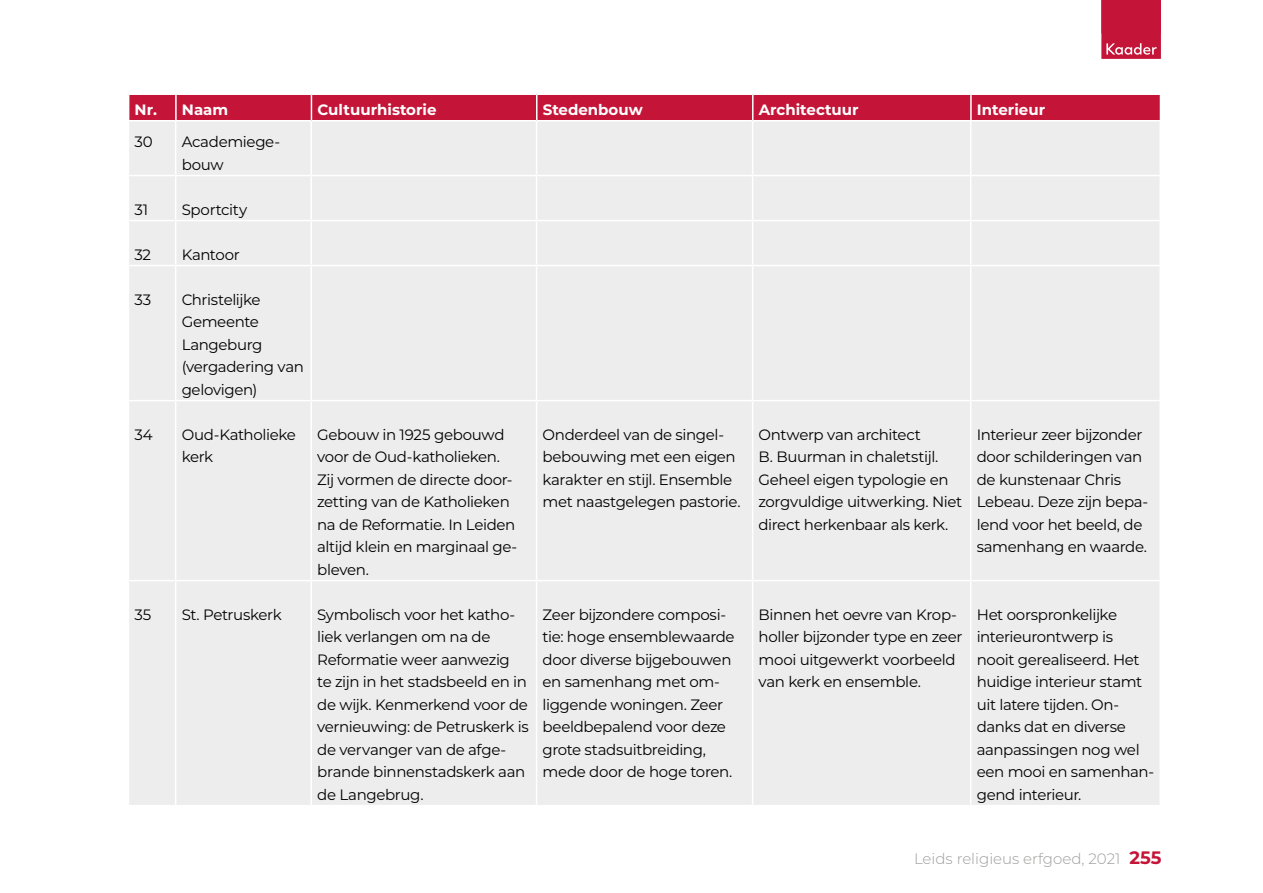
<style>
.page{position:relative;width:1263px;height:893px;background:#fff}
.page>*{position:absolute;margin:0;border:0;box-sizing:border-box;transform-origin:0 0}
.t1{font:15px/22.5px "Montserrat";letter-spacing:-.025em;color:#000}
.t2{font:700 15px "Montserrat";color:#fff}
.t3{font:300 15px "Montserrat";color:#9d9d9c}
.s1{font-weight:700;font-size:18px;color:#c41539}
</style>
<div class="page">
<div style="left:1101px;top:0;width:60px;height:59px;background:#c41539"></div>
<svg style="left:1106px;top:43px;width:50px;height:12px"></svg>
<div style="left:129px;top:122px;width:1030px;height:683px;background:#ededed"></div>
<hr style="left:175px;top:110px;width:1px;height:65px;background:#fff">
<hr style="left:310px;top:110px;width:2px;height:65px;background:#fff">
<hr style="left:536px;top:110px;width:1px;height:65px;background:#fff">
<hr style="left:752px;top:110px;width:1px;height:65px;background:#fff">
<hr style="left:970px;top:110px;width:1px;height:65px;background:#fff">
<hr style="left:128px;top:175px;width:48px;height:1px;background:#fff">
<hr style="left:176px;top:175px;width:135px;height:1px;background:#fff">
<hr style="left:175px;top:176px;width:1px;height:44px;background:#fff">
<hr style="left:311px;top:175px;width:225px;height:1px;background:#fff">
<hr style="left:310px;top:176px;width:2px;height:44px;background:#fff">
<hr style="left:536px;top:175px;width:216px;height:1px;background:#fff">
<hr style="left:536px;top:176px;width:1px;height:44px;background:#fff">
<hr style="left:752px;top:175px;width:219px;height:1px;background:#fff">
<hr style="left:752px;top:176px;width:1px;height:44px;background:#fff">
<hr style="left:971px;top:175px;width:190px;height:1px;background:#fff">
<hr style="left:970px;top:176px;width:1px;height:44px;background:#fff">
<hr style="left:128px;top:220px;width:48px;height:1px;background:#fff">
<hr style="left:176px;top:220px;width:135px;height:1px;background:#fff">
<hr style="left:175px;top:221px;width:1px;height:44px;background:#fff">
<hr style="left:311px;top:220px;width:225px;height:1px;background:#fff">
<hr style="left:310px;top:221px;width:2px;height:44px;background:#fff">
<hr style="left:536px;top:220px;width:216px;height:1px;background:#fff">
<hr style="left:536px;top:221px;width:1px;height:44px;background:#fff">
<hr style="left:752px;top:220px;width:219px;height:1px;background:#fff">
<hr style="left:752px;top:221px;width:1px;height:44px;background:#fff">
<hr style="left:971px;top:220px;width:190px;height:1px;background:#fff">
<hr style="left:970px;top:221px;width:1px;height:44px;background:#fff">
<hr style="left:128px;top:265px;width:48px;height:1px;background:#fff">
<hr style="left:176px;top:265px;width:135px;height:1px;background:#fff">
<hr style="left:175px;top:266px;width:1px;height:134px;background:#fff">
<hr style="left:311px;top:265px;width:225px;height:1px;background:#fff">
<hr style="left:310px;top:266px;width:2px;height:134px;background:#fff">
<hr style="left:536px;top:265px;width:216px;height:1px;background:#fff">
<hr style="left:536px;top:266px;width:1px;height:134px;background:#fff">
<hr style="left:752px;top:265px;width:219px;height:1px;background:#fff">
<hr style="left:752px;top:266px;width:1px;height:134px;background:#fff">
<hr style="left:971px;top:265px;width:190px;height:1px;background:#fff">
<hr style="left:970px;top:266px;width:1px;height:134px;background:#fff">
<hr style="left:128px;top:400px;width:48px;height:1px;background:#fff">
<hr style="left:176px;top:400px;width:135px;height:1px;background:#fff">
<hr style="left:175px;top:401px;width:1px;height:179px;background:#fff">
<hr style="left:311px;top:400px;width:225px;height:1px;background:#fff">
<hr style="left:310px;top:401px;width:2px;height:179px;background:#fff">
<hr style="left:536px;top:400px;width:216px;height:1px;background:#fff">
<hr style="left:536px;top:401px;width:1px;height:179px;background:#fff">
<hr style="left:752px;top:400px;width:219px;height:1px;background:#fff">
<hr style="left:752px;top:401px;width:1px;height:179px;background:#fff">
<hr style="left:971px;top:400px;width:190px;height:1px;background:#fff">
<hr style="left:970px;top:401px;width:1px;height:179px;background:#fff">
<hr style="left:128px;top:580px;width:48px;height:1px;background:#fff">
<hr style="left:176px;top:580px;width:135px;height:1px;background:#fff">
<hr style="left:175px;top:581px;width:1px;height:224px;background:#fff">
<hr style="left:311px;top:580px;width:225px;height:1px;background:#fff">
<hr style="left:310px;top:581px;width:2px;height:224px;background:#fff">
<hr style="left:536px;top:580px;width:216px;height:1px;background:#fff">
<hr style="left:536px;top:581px;width:1px;height:224px;background:#fff">
<hr style="left:752px;top:580px;width:219px;height:1px;background:#fff">
<hr style="left:752px;top:581px;width:1px;height:224px;background:#fff">
<hr style="left:971px;top:580px;width:190px;height:1px;background:#fff">
<hr style="left:970px;top:581px;width:1px;height:224px;background:#fff">
<div style="left:129px;top:94px;width:1031px;height:26px;background:#c41539"></div>
<p class="t2" style="left:135px;top:99px;width:95px">Nr. Naam</p>
<p class="t2" style="left:317px;top:99px;width:121px">Cultuurhistorie</p>
<p class="t2" style="left:543px;top:99px;width:102px">Stedenbouw</p>
<p class="t2" style="left:759px;top:99px;width:101px">Architectuur</p>
<p class="t2" style="left:977px;top:99px;width:70px">Interieur</p>
<p class="t1" style="left:134px;top:130px;width:20px">30</p>
<p class="t1" style="left:182px;top:130px;width:100px">Academiege&shy;bouw</p>
<p class="t1" style="left:134px;top:197px;width:15px">31</p>
<p class="t1" style="left:182px;top:197px;width:67px">Sportcity</p>
<p class="t1" style="left:134px;top:242px;width:18px">32</p>
<p class="t1" style="left:182px;top:242px;width:60px">Kantoor</p>
<p class="t1" style="left:134px;top:287px;width:18px">33</p>
<p class="t1" style="left:182px;top:287px;width:124px">Christelijke<br>Gemeente<br>Langeburg (vergadering van gelovigen)</p>
<p class="t1" style="left:134px;top:422px;width:20px">34</p>
<p class="t1" style="left:182px;top:422px;width:116px">Oud-Katholieke kerk</p>
<p class="t1" style="left:317px;top:422px;width:202px">Gebouw in 1925 gebouwd voor de Oud-katholieken.<br>Zij vormen de directe door&shy;zetting van de Katholieken na de Reformatie. In Leiden altijd klein en marginaal ge&shy;bleven.</p>
<p class="t1" style="left:542px;top:422px;width:199px">Onderdeel van de singel&shy;bebouwing met een eigen karakter en stijl. Ensemble met naastgelegen pastorie.</p>
<p class="t1" style="left:758px;top:422px;width:205px">Ontwerp van architect<br>B. Buurman in chaletstijl.<br>Geheel eigen typologie en zorgvuldige uitwerking. Niet direct herkenbaar als kerk.</p>
<p class="t1" style="left:977px;top:422px;width:173px">Interieur zeer bijzonder door schilderingen van de kunstenaar Chris<br>Lebeau. Deze zijn bepa&shy;lend voor het beeld, de samenhang en waarde.</p>
<p class="t1" style="left:134px;top:602px;width:18px">35</p>
<p class="t1" style="left:182px;top:602px;width:102px">St. Petruskerk</p>
<p class="t1" style="left:317px;top:602px;width:213px">Symbolisch voor het katho&shy;liek verlangen om na de<br>Reformatie weer aanwezig<br>te zijn in het stadsbeeld en in de wijk. Kenmerkend voor de vernieuwing: de Petruskerk is de vervanger van de afge&shy;brande binnenstadskerk aan de Langebrug.</p>
<p class="t1" style="left:542px;top:602px;width:194px">Zeer bijzondere composi&shy;tie: hoge ensemblewaarde door diverse bijgebouwen en samenhang met om&shy;liggende woningen. Zeer beeldbepalend voor deze grote stadsuitbreiding, mede door de hoge toren.</p>
<p class="t1" style="left:758px;top:602px;width:205px">Binnen het oevre van Krop&shy;holler bijzonder type en zeer mooi uitgewerkt voorbeeld van kerk en ensemble.</p>
<p class="t1" style="left:977px;top:602px;width:179px">Het oorspronkelijke interieurontwerp is nooit gerealiseerd. Het huidige interieur stamt uit latere tijden. On&shy;danks dat en diverse aanpassingen nog wel een mooi en samenhan&shy;gend interieur.</p>
<p class="t3" style="left:914px;top:848px;width:249px">Leids religieus erfgoed, 2021 <span class="s1">255</span></p>
</div>
